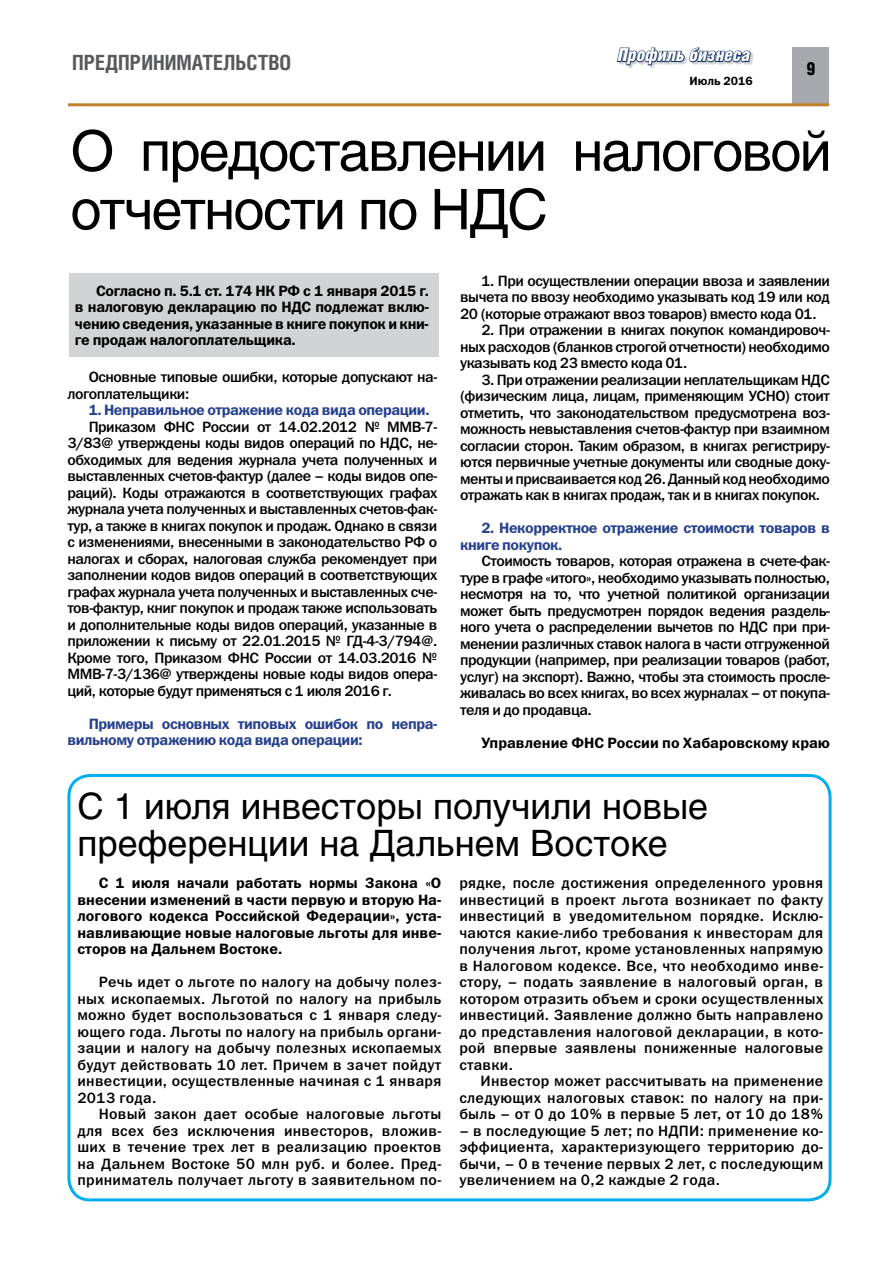
<style>
.page{position:relative;width:893px;height:1263px;background:#fff}
.page>*{position:absolute;margin:0;border:0;box-sizing:border-box;transform-origin:0 0}
.t1{font:55.5px/58.5px "Helios";letter-spacing:-.03em;color:#000}
.t2{font:36px/37.5px "Helios";color:#000}
.t3{font:700 21px "Helios Cond";color:#58595b}
.t4{font:italic 900 18px "Helios Cond";color:#fff}
.t5{font:900 18px "Helios Cond";color:#000}
.t6{font:15px/16.5px "Franklin Gothic Medium C";letter-spacing:-.03em;color:#000;text-align:justify}
.t7{font:15px/16.5px "Franklin Gothic Demi C";color:#000;text-align:justify}
.t8{font:15px/16.5px "Franklin Gothic Demi C";letter-spacing:-.03em;color:#25408f}
.t9{font:12px "Franklin Gothic Demi C";color:#000}
</style>
<div class="page">
<svg style="left:616px;top:47px;width:135px;height:21px"></svg>
<div style="left:793px;top:48px;width:36px;height:58px;background:#a7a9ac"></div>
<hr style="left:68px;top:103px;width:761px;height:3px;background:#c0802b">
<div style="left:69px;top:274px;width:370px;height:83px;background:#d1d3d4"></div>
<div style="left:67px;top:774px;width:765px;height:427px;border:3px solid #00aeef;border-radius:21px"></div>
<h3 class="t3" style="left:72px;top:50px;width:221px">предпринимательство</h3>
<p class="t4" style="left:618px;top:45px;width:134px">Профиль бизнеса</p>
<p class="t9" style="left:689px;top:74px;width:65px">Июль 2016</p>
<p class="t5" style="left:806px;top:58px;width:11px">9</p>
<h1 class="t1" style="left:70px;top:121px;width:763px">О предоставлении налоговой отчетности по НДС</h1>
<p class="t7" style="left:75px;top:282px;width:356px;text-indent:21px">Согласно п. 5.1 ст. 174 НК РФ с 1 января 2015 г. в налоговую декларацию по НДС подлежат вклю&shy;чению сведения, указанные в книге покупок и кни&shy;ге продаж налогоплательщика.</p>
<p class="t6" style="left:460px;top:272px;width:371px;text-indent:21px">1. При осуществлении операции ввоза и заявлении вычета по ввозу необходимо указывать код 19 или код 20 (которые отражают ввоз товаров) вместо кода 01.</p>
<p class="t6" style="left:460px;top:322px;width:371px;text-indent:21px">2. При отражении в книгах покупок командировоч&shy;ных расходов (бланков строгой отчетности) необходимо указывать код 23 вместо кода 01.</p>
<p class="t6" style="left:460px;top:371px;width:371px;text-indent:21px">3. При отражении реализации неплательщикам НДС (физическим лица, лицам, применяющим УСНО) стоит отметить, что законодательством предусмотрена воз&shy;можность невыставления счетов-фактур при взаимном согласии сторон. Таким образом, в книгах регистриру&shy;ются первичные учетные документы или сводные доку&shy;менты и присваивается код 26. Данный код необходимо отражать как в книгах продаж, так и в книгах покупок.</p>
<p class="t8" style="left:460px;top:520px;width:371px;text-indent:21px">2. Некорректное отражение стоимости товаров в книге покупок.</p>
<p class="t6" style="left:460px;top:553px;width:371px;text-indent:21px">Стоимость товаров, которая отражена в счете-фак&shy;туре в графе «итого», необходимо указывать полностью, несмотря на то, что учетной политикой организации может быть предусмотрен порядок ведения раздель&shy;ного учета о распределении вычетов по НДС при при&shy;менении различных ставок налога в части отгруженной продукции (например, при реализации товаров (работ, услуг) на экспорт). Важно, чтобы эта стоимость просле&shy;живалась во всех книгах, во всех журналах – от покупа&shy;теля и до продавца.</p>
<p class="t7" style="left:481px;top:734px;width:350px">Управление ФНС России по Хабаровскому краю</p>
<p class="t6" style="left:67px;top:369px;width:371px;text-indent:21px">Основные типовые ошибки, которые допускают на&shy;логоплательщики:</p>
<p class="t8" style="left:89px;top:401px;width:342px">1. Неправильное отражение кода вида операции.</p>
<p class="t6" style="left:67px;top:418px;width:371px;text-indent:21px">Приказом ФНС России от 14.02.2012 № ММВ-7- 3/83@ утверждены коды видов операций по НДС, не&shy;обходимых для ведения журнала учета полученных и выставленных счетов-фактур (далее – коды видов опе&shy;раций). Коды отражаются в соответствующих графах журнала учета полученных и выставленных счетов-фак&shy;тур, а также в книгах покупок и продаж. Однако в связи с изменениями, внесенными в законодательство РФ о налогах и сборах, налоговая служба рекомендует при заполнении кодов видов операций в соответствующих графах журнала учета полученных и выставленных сче&shy;тов-фактур, книг покупок и продаж также использовать и дополнительные коды видов операций, указанные в приложении к письму от 22.01.2015 № ГД-4-3/794@.<br>Кроме того, Приказом ФНС России от 14.03.2016 № ММВ-7-3/136@ утверждены новые коды видов опера&shy;ций, которые будут применяться с 1 июля 2016 г.</p>
<p class="t8" style="left:67px;top:715px;width:371px;text-indent:21px">Примеры основных типовых ошибок по непра&shy;вильному отражению кода вида операции:</p>
<h2 class="t2" style="left:77px;top:787px;width:632px">С 1 июля инвесторы получили новые преференции на Дальнем Востоке</h2>
<p class="t7" style="left:77px;top:875px;width:365px;text-indent:21px">С 1 июля начали работать нормы Закона «О внесении изменений в части первую и вторую На&shy;логового кодекса Российской Федерации», уста&shy;навливающие новые налоговые льготы для инве&shy;сторов на Дальнем Востоке.</p>
<p class="t6" style="left:77px;top:974px;width:365px;text-indent:21px">Речь идет о льготе по налогу на добычу полез&shy;ных ископаемых. Льготой по налогу на прибыль можно будет воспользоваться с 1 января следу&shy;ющего года. Льготы по налогу на прибыль органи&shy;зации и налогу на добычу полезных ископаемых будут действовать 10 лет. Причем в зачет пойдут инвестиции, осуществленные начиная с 1 января 2013 года.</p>
<p class="t6" style="left:77px;top:1106px;width:365px;text-indent:21px">Новый закон дает особые налоговые льготы для всех без исключения инвесторов, вложив&shy;ших в течение трех лет в реализацию проектов на Дальнем Востоке 50 млн руб. и более. Пред&shy;приниматель получает льготу в заявительном по-</p>
<p class="t6" style="left:459px;top:875px;width:365px">рядке, после достижения определенного уровня инвестиций в проект льгота возникает по факту инвестиций в уведомительном порядке. Исклю&shy;чаются какие-либо требования к инвесторам для получения льгот, кроме установленных напрямую в Налоговом кодексе. Все, что необходимо инве&shy;стору, – подать заявление в налоговый орган, в котором отразить объем и сроки осуществленных инвестиций. Заявление должно быть направлено до представления налоговой декларации, в кото&shy;рой впервые заявлены пониженные налоговые ставки.</p>
<p class="t6" style="left:459px;top:1073px;width:365px;text-indent:21px">Инвестор может рассчитывать на применение следующих налоговых ставок: по налогу на при&shy;быль – от 0 до 10% в первые 5 лет, от 10 до 18%</p>
<p class="t6" style="left:459px;top:1122px;width:365px">– в последующие 5 лет; по НДПИ: применение ко&shy;эффициента, характеризующего территорию до&shy;бычи, – 0 в течение первых 2 лет, с последующим увеличением на 0,2 каждые 2 года.</p>
</div>
